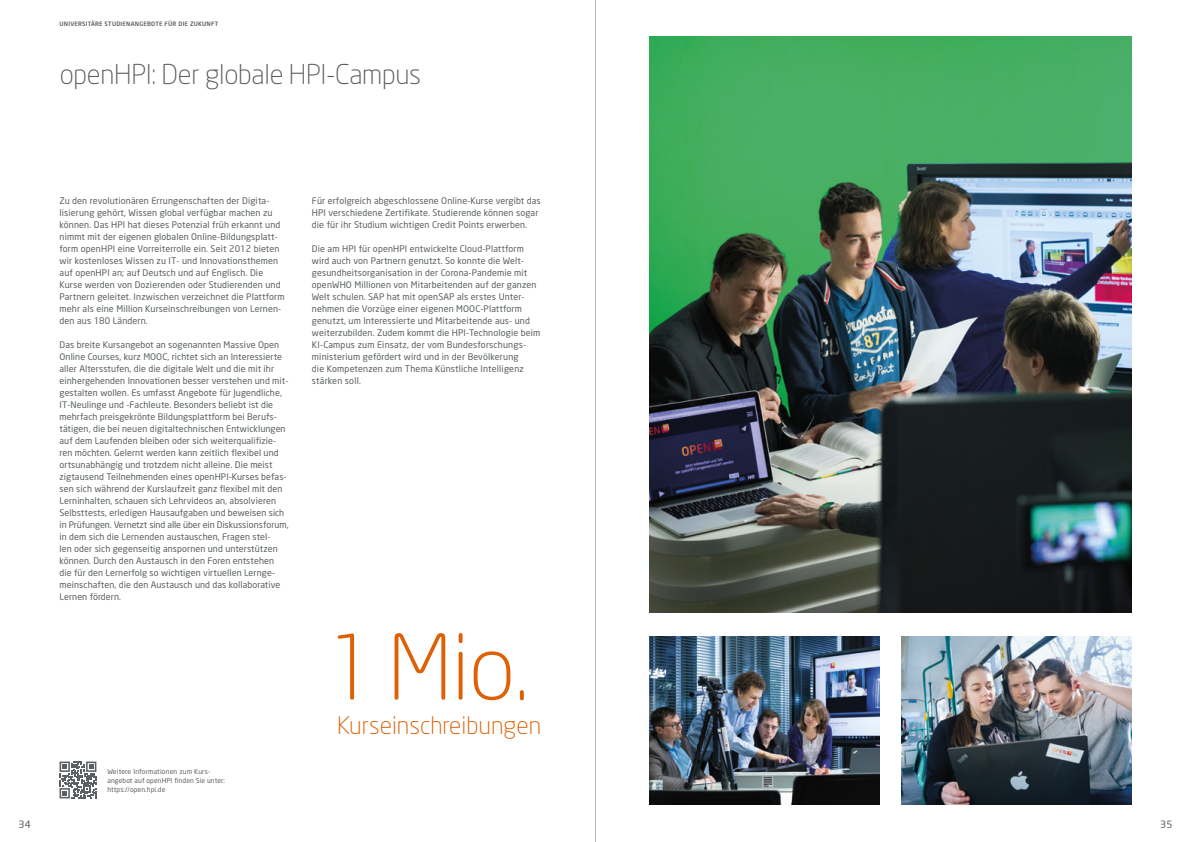
<style>
.page{position:relative;width:1191px;height:842px;background:#fff}
.page>*{position:absolute;margin:0;border:0;box-sizing:border-box;transform-origin:0 0}
.t1{font:300 89px "Neo Sans";color:#de6106}
.t2{font:300 27px "Neo Sans";letter-spacing:-.01em;color:#5a5f62}
.t3{font:300 24px "Neo Sans";color:#de6106}
.t4{font:10px "Neo Sans";color:#5a5f62}
.t5{font:9px/12px "Neo Sans";letter-spacing:.01em;color:#5a5f62}
.t6{font:6.8px/9px "Neo Sans";letter-spacing:.015em;color:#5a5f62}
.t7{font:500 6px "Neo Sans";letter-spacing:.04em;color:#5a5f62}
</style>
<div class="page">
<img style="left:649px;top:36px;width:482px;height:576px">
<img style="left:649px;top:636px;width:230px;height:168px">
<svg style="left:60px;top:761px;width:36px;height:37px"></svg>
<img style="left:901px;top:636px;width:230px;height:168px">
<hr style="left:595px;top:0;width:1px;height:842px;background:#b6b7b5">
<p class="t7" style="left:60px;top:20px;width:160px">UNIVERSITÄRE STUDIENANGEBOTE FÜR DIE ZUKUNFT</p>
<h2 class="t2" style="left:60px;top:58px;width:363px">openHPI: Der globale HPI-Campus</h2>
<p class="t5" style="left:60px;top:195px;width:227px">Zu den revolutionären Errungenschaften der Digita&shy;lisierung gehört, Wissen global verfügbar machen zu können. Das HPI hat dieses Potenzial früh erkannt und nimmt mit der eigenen globalen Online-Bildungsplatt&shy;form openHPI eine Vorreiterrolle ein. Seit 2012 bieten wir kostenloses Wissen zu IT- und Innovationsthemen auf openHPI an; auf Deutsch und auf Englisch. Die Kurse werden von Dozierenden oder Studierenden und Partnern geleitet. Inzwischen verzeichnet die Plattform mehr als eine Million Kurseinschreibungen von Lernen&shy;den aus 180 Ländern.</p>
<p class="t5" style="left:60px;top:339px;width:231px">Das breite Kursangebot an sogenannten Massive Open Online Courses, kurz MOOC, richtet sich an Interessierte aller Altersstufen, die die digitale Welt und die mit ihr einhergehenden Innovationen besser verstehen und mit&shy;gestalten wollen. Es umfasst Angebote für Jugendliche, IT-Neulinge und -Fachleute. Besonders beliebt ist die mehrfach preisgekrönte Bildungsplattform bei Berufs&shy;tätigen, die bei neuen digitaltechnischen Entwicklungen auf dem Laufenden bleiben oder sich weiterqualifizie&shy;ren möchten. Gelernt werden kann zeitlich flexibel und ortsunabhängig und trotzdem nicht alleine. Die meist zigtausend Teilnehmenden eines openHPI-Kurses befas&shy;sen sich während der Kurslaufzeit ganz flexibel mit den Lerninhalten, schauen sich Lehrvideos an, absolvieren Selbsttests, erledigen Hausaufgaben und beweisen sich in Prüfungen. Vernetzt sind alle über ein Diskussionsforum, in dem sich die Lernenden austauschen, Fragen stel-<br>len oder sich gegenseitig anspornen und unterstützen können. Durch den Austausch in den Foren entstehen<br>die für den Lernerfolg so wichtigen virtuellen Lernge&shy;meinschaften, die den Austausch und das kollaborative Lernen fördern.</p>
<p class="t6" style="left:107px;top:767px;width:119px">Weitere Informationen zum Kurs&shy;angebot auf openHPI finden Sie unter: https://open.hpi.de</p>
<p class="t5" style="left:312px;top:194px;width:230px">Für erfolgreich abgeschlossene Online-Kurse vergibt das<br>HPI verschiedene Zertifikate. Studierende können sogar die für ihr Studium wichtigen Credit Points erwerben.</p>
<p class="t5" style="left:312px;top:242px;width:230px">Die am HPI für openHPI entwickelte Cloud-Plattform wird auch von Partnern genutzt. So konnte die Welt&shy;gesundheitsorganisation in der Corona-Pandemie mit openWHO Millionen von Mitarbeitenden auf der ganzen Welt schulen. SAP hat mit openSAP als erstes Unter&shy;nehmen die Vorzüge einer eigenen MOOC-Plattform genutzt, um Interessierte und Mitarbeitende aus- und weiterzubilden. Zudem kommt die HPI-Technologie beim KI-Campus zum Einsatz, der vom Bundesforschungs&shy;ministerium gefördert wird und in der Bevölkerung<br>die Kompetenzen zum Thema Künstliche Intelligenz stärken soll.</p>
<h1 class="t1" style="left:325px;top:614px;width:205px">1 Mio.</h1>
<h3 class="t3" style="left:337px;top:711px;width:205px">Kurseinschreibungen</h3>
<p class="t4" style="left:18px;top:818px;width:14px">34</p>
<p class="t4" style="left:1160px;top:818px;width:14px">35</p>
</div>
